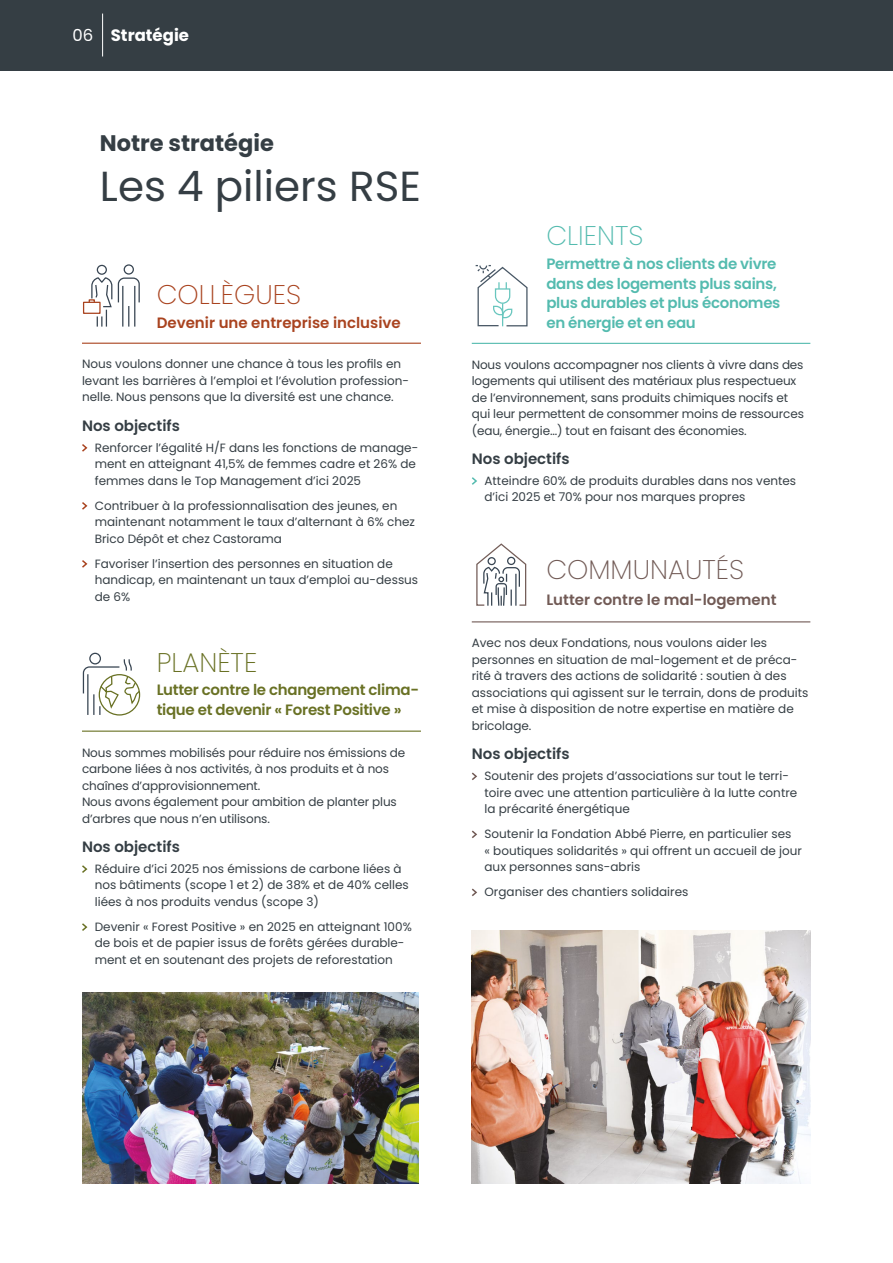
<style>
.page{position:relative;width:893px;height:1263px;background:#fff}
.page>*{position:absolute;margin:0;border:0;box-sizing:border-box;transform-origin:0 0}
.t1{font:42px "Poppins";color:#353e44}
.t2{font:200 27px "Poppins";color:#715a55}
.t3{font:200 27px "Poppins";color:#a9431f}
.t4{font:200 27px "Poppins";color:#697124}
.t5{font:200 27px "Poppins";color:#54bbaf}
.t6{font:700 22.5px "Poppins";color:#353e44}
.t7{font:700 16.5px "Poppins";color:#fff}
.t8{font:600 15px/19.5px "Poppins";letter-spacing:-.02em;color:#54bbaf}
.t9{font:600 15px/19.5px "Poppins";letter-spacing:-.02em;color:#697124}
.t10{font:600 15px "Poppins";color:#353e44}
.t11{font:600 15px "Poppins";color:#a9431f}
.t12{font:600 15px "Poppins";color:#715a55}
.t13{font:12px/16.5px "Poppins";color:#353e44}
.s1{font-weight:400}
</style>
<div class="page">
<svg style="left:82px;top:865px;width:6px;height:8px"></svg>
<svg style="left:82px;top:923px;width:6px;height:8px"></svg>
<svg style="left:82px;top:444px;width:6px;height:8px"></svg>
<svg style="left:82px;top:502px;width:6px;height:8px"></svg>
<svg style="left:82px;top:560px;width:6px;height:8px"></svg>
<hr style="left:82px;top:343px;width:339px;height:1px;background:#a9431f">
<hr style="left:82px;top:730px;width:339px;height:2px;background:#697124">
<div style="left:89px;top:653px;width:12px;height:11px;border:1px solid #384552;border-radius:50%"></div>
<svg style="left:82px;top:658px;width:59px;height:58px"></svg>
<div style="left:83px;top:302px;width:18px;height:12px;border:1px solid #a9431f"></div>
<svg style="left:89px;top:264px;width:51px;height:63px"></svg>
<img style="left:82px;top:993px;width:337px;height:190px">
<svg style="left:472px;top:477px;width:5px;height:8px"></svg>
<hr style="left:472px;top:343px;width:338px;height:1px;background:#54bbaf">
<svg style="left:472px;top:772px;width:5px;height:8px"></svg>
<svg style="left:472px;top:830px;width:5px;height:8px"></svg>
<svg style="left:472px;top:888px;width:5px;height:9px"></svg>
<hr style="left:472px;top:621px;width:338px;height:1px;background:#715a55">
<svg style="left:476px;top:543px;width:51px;height:63px"></svg>
<svg style="left:476px;top:265px;width:52px;height:62px"></svg>
<img style="left:472px;top:930px;width:338px;height:253px">
<div style="left:0;top:0;width:893px;height:70px;background:#353e44"></div>
<hr style="left:102px;top:14px;width:1px;height:43px;background:#fff">
<p class="t7" style="left:72px;top:25px;width:118px"><span class="s1">06</span> Stratégie</p>
<p class="t6" style="left:100px;top:130px;width:176px">Notre stratégie</p>
<p class="t1" style="left:100px;top:162px;width:322px">Les 4 piliers RSE</p>
<p class="t3" style="left:157px;top:279px;width:146px">COLLÈGUES</p>
<p class="t11" style="left:157px;top:314px;width:246px">Devenir une entreprise inclusive</p>
<p class="t13" style="left:82px;top:356px;width:328px">Nous voulons donner une chance à tous les profils en levant les barrières à l’emploi et l’évolution profession&shy;nelle. Nous pensons que la diversité est une chance.</p>
<p class="t10" style="left:82px;top:417px;width:99px">Nos objectifs</p>
<p class="t13" style="left:95px;top:439px;width:325px">Renforcer l’égalité H/F dans les fonctions de manage&shy;ment en atteignant 41,5% de femmes cadre et 26% de femmes dans le Top Management d’ici 2025</p>
<p class="t13" style="left:95px;top:497px;width:322px">Contribuer à la professionnalisation des jeunes, en maintenant notamment le taux d’alternant à 6% chez<br>Brico Dépôt et chez Castorama</p>
<p class="t13" style="left:95px;top:555px;width:325px">Favoriser l’insertion des personnes en situation de handicap, en maintenant un taux d’emploi au-dessus de 6%</p>
<p class="t4" style="left:157px;top:646px;width:102px">PLANÈTE</p>
<p class="t9" style="left:157px;top:680px;width:264px">Lutter contre le changement clima&shy;tique et devenir « Forest Positive »</p>
<p class="t13" style="left:82px;top:744px;width:325px">Nous sommes mobilisés pour réduire nos émissions de carbone liées à nos activités, à nos produits et à nos chaînes d’approvisionnement.<br>Nous avons également pour ambition de planter plus d’arbres que nous n’en utilisons.</p>
<p class="t10" style="left:82px;top:838px;width:99px">Nos objectifs</p>
<p class="t13" style="left:95px;top:860px;width:315px">Réduire d’ici 2025 nos émissions de carbone liées à nos bâtiments (scope 1 et 2) de 38% et de 40% celles liées à nos produits vendus (scope 3)</p>
<p class="t13" style="left:95px;top:918px;width:319px">Devenir « Forest Positive » en 2025 en atteignant 100% de bois et de papier issus de forêts gérées durable&shy;ment et en soutenant des projets de reforestation</p>
<p class="t5" style="left:546px;top:220px;width:99px">CLIENTS</p>
<p class="t8" style="left:546px;top:254px;width:236px">Permettre à nos clients de vivre dans des logements plus sains, plus durables et plus économes en énergie et en eau</p>
<p class="t13" style="left:472px;top:356px;width:334px">Nous voulons accompagner nos clients à vivre dans des logements qui utilisent des matériaux plus respectueux de l’environnement, sans produits chimiques nocifs et qui leur permettent de consommer moins de ressources (eau, énergie...) tout en faisant des économies.</p>
<p class="t10" style="left:472px;top:450px;width:99px">Nos objectifs</p>
<p class="t13" style="left:484px;top:472px;width:313px">Atteindre 60% de produits durables dans nos ventes d’ici 2025 et 70% pour nos marques propres</p>
<p class="t2" style="left:546px;top:554px;width:199px">COMMUNAUTÉS</p>
<p class="t12" style="left:546px;top:591px;width:232px">Lutter contre le mal-logement</p>
<p class="t13" style="left:472px;top:635px;width:338px">Avec nos deux Fondations, nous voulons aider les personnes en situation de mal-logement et de préca&shy;rité à travers des actions de solidarité : soutien à des associations qui agissent sur le terrain, dons de produits et mise à disposition de notre expertise en matière de bricolage.</p>
<p class="t10" style="left:472px;top:745px;width:99px">Nos objectifs</p>
<p class="t13" style="left:484px;top:768px;width:314px">Soutenir des projets d’associations sur tout le terri&shy;toire avec une attention particulière à la lutte contre la précarité énergétique</p>
<p class="t13" style="left:484px;top:826px;width:319px">Soutenir la Fondation Abbé Pierre, en particulier ses<br>« boutiques solidarités » qui offrent un accueil de jour aux personnes sans-abris</p>
<p class="t13" style="left:484px;top:884px;width:205px">Organiser des chantiers solidaires</p>
</div>
